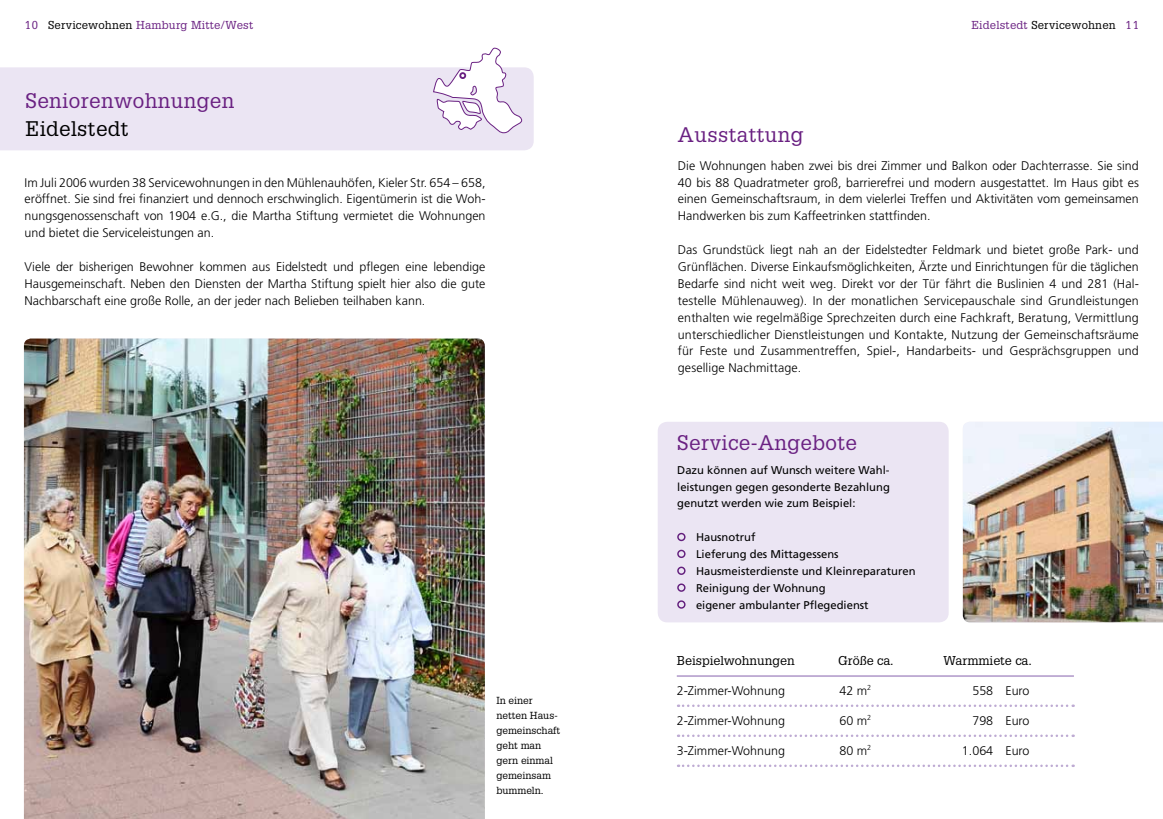
<style>
.page{position:relative;width:1163px;height:819px;background:#fff}
.page>*{position:absolute;margin:0;border:0;box-sizing:border-box;transform-origin:0 0}
.t1{font:20.62px "Glypha";letter-spacing:.02em;color:#6a2182}
.t2{font:20.62px "Glypha";letter-spacing:.02em;color:#000}
.t3{font:300 12.5px/16.9px "Frutiger";color:#000;text-align:justify}
.t4{font:12.5px "Glypha LT Std";color:#000}
.t5{font:11.25px/16.9px "Frutiger";color:#000;text-align:justify}
.t6{font:11.25px "Glypha";letter-spacing:.02em;color:#6a2182}
.t7{font:11.25px "Glypha";letter-spacing:.02em;color:#000}
.t8{font:10px/15px "Glypha";color:#000}
.s1{color:#000}
.s2{color:#6a2182}
</style>
<div class="page">
<div style="left:0;top:67px;width:533px;height:83px;background:#ebe5f3"></div>
<img style="left:24px;top:338px;width:461px;height:481px">
<svg style="left:433px;top:48px;width:90px;height:85px"></svg>
<div style="left:459px;top:72px;width:7px;height:7px;border:2px solid #6a2182;border-radius:50%"></div>
<img style="left:962px;top:422px;width:200px;height:200px">
<div style="left:657px;top:422px;width:291px;height:200px;background:#ebe5f3;border-radius:9px"></div>
<div style="left:677px;top:533px;width:8px;height:8px;border:1px solid #631f7d;border-radius:50%"></div>
<div style="left:677px;top:549px;width:8px;height:9px;border:1px solid #631f7d;border-radius:50%"></div>
<div style="left:677px;top:566px;width:8px;height:9px;border:1px solid #631f7d;border-radius:50%"></div>
<div style="left:677px;top:583px;width:8px;height:8px;border:1px solid #631f7d;border-radius:50%"></div>
<div style="left:677px;top:600px;width:8px;height:8px;border:1px solid #631f7d;border-radius:50%"></div>
<hr style="left:676px;top:675px;width:397px;height:2px;background:#beabd3">
<svg style="left:678px;top:704px;width:395px;height:3px"></svg>
<svg style="left:678px;top:734px;width:395px;height:3px"></svg>
<svg style="left:678px;top:764px;width:395px;height:3px"></svg>
<p class="t6" style="left:25px;top:18px;width:230px">10 <span class="s1">Servicewohnen</span> Hamburg Mitte/West</p>
<p class="t7" style="left:971px;top:18px;width:169px"><span class="s2">Eidelstedt</span> Servicewohnen <span class="s2">11</span></p>
<h1 class="t1" style="left:25px;top:88px;width:210px">Seniorenwohnungen</h1>
<h1 class="t2" style="left:25px;top:116px;width:105px">Eidelstedt</h1>
<p class="t3" style="left:25px;top:174px;width:462px">Im Juli 2006 wurden 38 Servicewohnungen in den Mühlenauhöfen, Kieler Str. 654 – 658, eröffnet. Sie sind frei finanziert und dennoch erschwinglich. Eigentümerin ist die Woh&shy;nungsgenossenschaft von 1904 e.G., die Martha Stiftung vermietet die Wohnungen und bietet die Serviceleistungen an.</p>
<p class="t3" style="left:25px;top:258px;width:462px">Viele der bisherigen Bewohner kommen aus Eidelstedt und pflegen eine lebendige Hausgemeinschaft. Neben den Diensten der Martha Stiftung spielt hier also die gute Nachbarschaft eine große Rolle, an der jeder nach Belieben teilhaben kann.</p>
<p class="t8" style="left:496px;top:692px;width:65px">In einer netten Haus&shy;gemeinschaft geht man gern einmal gemeinsam bummeln.</p>
<h1 class="t1" style="left:677px;top:122px;width:127px">Ausstattung</h1>
<p class="t3" style="left:677px;top:157px;width:462px">Die Wohnungen haben zwei bis drei Zimmer und Balkon oder Dachterrasse. Sie sind 40 bis 88 Quadratmeter groß, barrierefrei und modern ausgestattet. Im Haus gibt es einen Gemeinschaftsraum, in dem vielerlei Treffen und Aktivitäten vom gemeinsamen Handwerken bis zum Kaffeetrinken stattfinden.</p>
<p class="t3" style="left:677px;top:241px;width:462px">Das Grundstück liegt nah an der Eidelstedter Feldmark und bietet große Park- und Grünflächen. Diverse Einkaufsmöglichkeiten, Ärzte und Einrichtungen für die täglichen Bedarfe sind nicht weit weg. Direkt vor der Tür fährt die Buslinien 4 und 281 (Hal&shy;testelle Mühlenauweg). In der monatlichen Servicepauschale sind Grundleistungen enthalten wie regelmäßige Sprechzeiten durch eine Fachkraft, Beratung, Vermittlung unterschiedlicher Dienstleistungen und Kontakte, Nutzung der Gemeinschaftsräume für Feste und Zusammentreffen, Spiel-, Handarbeits- und Gesprächsgruppen und gesellige Nachmittage.</p>
<h1 class="t1" style="left:677px;top:429px;width:181px">Service-Angebote</h1>
<p class="t5" style="left:677px;top:461px;width:214px">Dazu können auf Wunsch weitere Wahl&shy;leistungen gegen gesonderte Bezahlung genutzt werden wie zum Beispiel:</p>
<p class="t5" style="left:696px;top:528px;width:221px;text-align:left">Hausnotruf<br>Lieferung des Mittagessens<br>Hausmeisterdienste und Kleinreparaturen<br>Reinigung der Wohnung<br>eigener ambulanter Pflegedienst</p>
<p class="t4" style="left:676px;top:652px;width:119px">Beispielwohnungen</p>
<p class="t4" style="left:838px;top:652px;width:57px">Größe ca.</p>
<p class="t4" style="left:943px;top:652px;width:90px">Warmmiete ca.</p>
<p class="t3" style="left:676px;top:681px;width:110px">2-Zimmer-Wohnung</p>
<p class="t3" style="left:839px;top:681px;width:33px">42 m<sup>2</sup></p>
<p class="t3" style="left:972px;top:681px;width:59px">558 Euro</p>
<p class="t3" style="left:676px;top:711px;width:110px">2-Zimmer-Wohnung</p>
<p class="t3" style="left:839px;top:711px;width:33px">60 m<sup>2</sup></p>
<p class="t3" style="left:972px;top:711px;width:59px">798 Euro</p>
<p class="t3" style="left:676px;top:741px;width:110px">3-Zimmer-Wohnung</p>
<p class="t3" style="left:839px;top:741px;width:33px">80 m<sup>2</sup></p>
<p class="t3" style="left:961px;top:741px;width:69px">1.064 Euro</p>
</div>
